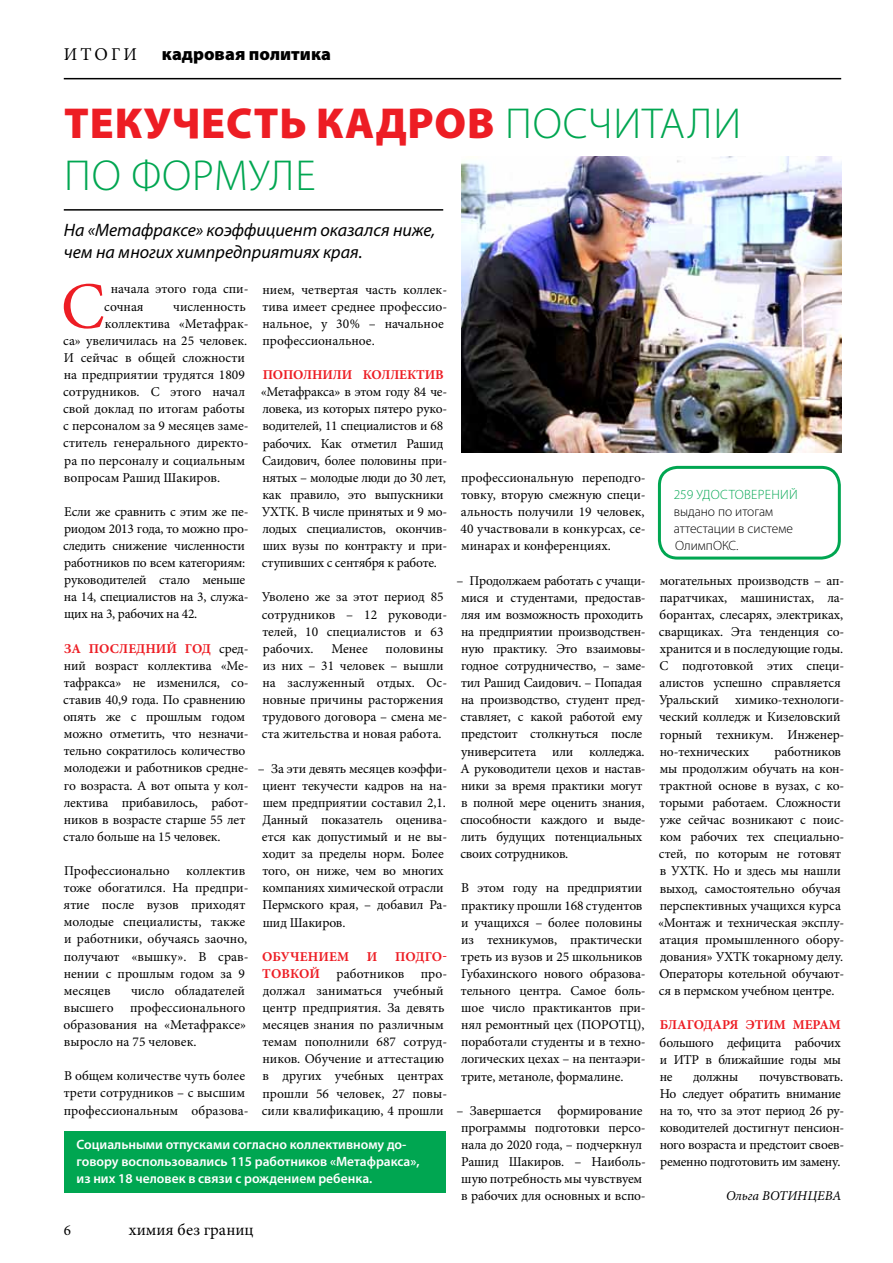
<style>
.page{position:relative;width:893px;height:1263px;background:#fff}
.page>*{position:absolute;margin:0;border:0;box-sizing:border-box;transform-origin:0 0}
.t1{font:66.15px "Minion Pro";color:#ed1d24}
.t2{font:300 43.5px/52.2px "Myriad Pro";letter-spacing:.02em;color:#00a651}
.t3{font:italic 18px/21.6px "Myriad Pro";color:#000}
.t4{font:900 18px "Myriad Pro";color:#000}
.t5{font:18px "Minion Pro";color:#000}
.t6{font:16.5px "Minion Pro";color:#000}
.t7{font:15px "Minion Pro";color:#000}
.t8{font:13.5px/17.1px "Minion Pro";letter-spacing:-.01em;color:#000}
.t9{font:600 13.5px/17.1px "Myriad Pro";color:#fff}
.t10{font:300 13.5px/17.1px "Myriad Pro";color:#000}
.t11{font:700 13.5px "Minion Pro";letter-spacing:-.01em;color:#ed1d24}
.t12{font:300 13.5px "Myriad Pro";letter-spacing:.02em;color:#00a651}
.t13{font:italic 13.5px "Minion Pro";color:#000}
.t14{font:700 13.5px "Minion Pro";letter-spacing:.01em;color:#ed1d24}
.s1{font-weight:900;color:#ed1d24}
.s2{font-weight:700;color:#ed1d24}
</style>
<div class="page">
<hr style="left:64px;top:78px;width:777px;height:1px;background:#000">
<hr style="left:64px;top:209px;width:379px;height:2px;background:#000">
<div style="left:64px;top:1131px;width:381px;height:62px;background:#00a651"></div>
<div style="left:658px;top:466px;width:183px;height:94px;border:3px solid #00a651;border-radius:18px"></div>
<img style="left:461px;top:157px;width:380px;height:295px">
<h3 class="t5" style="left:64px;top:42px;width:31px">итог</h3>
<h3 class="t5" style="left:123px;top:42px;width:15px">и</h3>
<h3 class="t4" style="left:162px;top:42px;width:171px">кадровая политика</h3>
<h2 class="t2" style="left:64px;top:97px;width:678px"><span class="s1">Текучесть кадров</span> посчитали по формуле</h2>
<h3 class="t3" style="left:64px;top:219px;width:373px">На «Метафраксе» коэффициент оказался ниже, чем на многих химпредприятиях края.</h3>
<h1 class="t1" style="left:61px;top:262px;width:45px">С</h1>
<p class="t8" style="left:104px;top:281px;width:146px;text-indent:7px">начала этого года спи‑ сочная</p>
<p class="t8" style="left:173px;top:298px;width:74px">численность</p>
<p class="t8" style="left:105px;top:315px;width:145px">коллектива «Метафрак‑</p>
<p class="t8" style="left:63px;top:332px;width:186px">са» увеличилась на 25 человек.</p>
<p class="t8" style="left:64px;top:349px;width:183px">И сейчас в общей сложности</p>
<p class="t8" style="left:64px;top:366px;width:182px">на предприятии трудятся 1809</p>
<p class="t8" style="left:63px;top:383px;width:183px">сотрудников. С этого начал</p>
<p class="t8" style="left:63px;top:400px;width:183px">свой доклад по итогам работы</p>
<p class="t8" style="left:63px;top:417px;width:187px">с персоналом за 9 месяцев заме‑</p>
<p class="t8" style="left:63px;top:435px;width:187px">ститель генерального директо‑</p>
<p class="t8" style="left:64px;top:452px;width:182px">ра по персоналу и социальным</p>
<p class="t8" style="left:64px;top:469px;width:158px">вопросам Рашид Шакиров.</p>
<p class="t8" style="left:63px;top:503px;width:187px">Если же сравнить с этим же пе‑ риодом 2013 года, то можно про‑ следить снижение численности работников по всем категориям: руководителей стало меньше на 14, специалистов на 3, служа‑ щих на 3, рабочих на 42.</p>
<p class="t8" style="left:63px;top:640px;width:187px"><span class="s2">За последний год</span> сред‑ ний возраст коллектива «Ме‑ тафракса» не изменился, со‑ ставив 40,9 года. По сравнению опять же с прошлым годом можно отметить, что незначи‑ тельно сократилось количество молодежи и работников средне‑ го возраста. А вот опыта у кол‑ лектива прибавилось, работ‑ ников в возрасте старше 55 лет стало больше на 15 человек.</p>
<p class="t8" style="left:64px;top:862px;width:187px">Профессионально коллектив тоже обогатился. На предпри‑ ятие после вузов приходят молодые специалисты, также и работники, обучаясь заочно, получают «вышку». В срав‑ нении с прошлым годом за 9 месяцев</p>
<p class="t8" style="left:63px;top:982px;width:184px;text-align:justify;text-indent:68px">число обладателей высшего профессионального образования на «Метафраксе» выросло на 75 человек.</p>
<p class="t8" style="left:64px;top:1067px;width:186px">В общем количестве чуть более трети сотрудников – с высшим профессиональным образова‑</p>
<p class="t8" style="left:262px;top:281px;width:186px">нием, четвертая часть коллек‑ тива имеет среднее профессио&shy;нальное, у 30% – начальное профессиональное.</p>
<p class="t11" style="left:263px;top:365px;width:182px">Пополнили коллектив</p>
<p class="t8" style="left:261px;top:383px;width:188px">«Метафракса» в этом году 84 че‑ ловека, из которых пятеро руко‑ водителей, 11 специалистов и 68 рабочих. Как отметил Рашид<br>Саидович, более половины при‑ нятых – молодые люди до 30 лет, как правило, это выпускники<br>УХТК. В числе принятых и 9 мо‑ лодых специалистов, окончив‑ ших вузы по контракту и при‑ ступивших с сентября к работе.</p>
<p class="t8" style="left:262px;top:589px;width:187px">Уволено же за этот период 85 сотрудников – 12 руководи‑ телей, 10 специалистов и 63 рабочих.</p>
<p class="t8" style="left:331px;top:640px;width:38px">Менее</p>
<p class="t8" style="left:262px;top:640px;width:187px;text-indent:124px">половины из них – 31 человек – вышли на заслуженный отдых. Ос‑ новные причины расторжения трудового договора – смена ме‑ ста жительства и новая работа.</p>
<p class="t8" style="left:262px;top:760px;width:187px;text-indent:-4px">– За эти девять месяцев коэффи‑ циент текучести кадров на на‑ шем предприятии составил 2,1.<br>Данный показатель оценива‑ ется как допустимый и не вы‑ ходит за пределы норм. Более того, он ниже, чем во многих компаниях химической отрасли<br>Пермского края, – добавил Ра‑ шид Шакиров.</p>
<p class="t14" style="left:262px;top:947px;width:88px">Обучением</p>
<p class="t11" style="left:367px;top:947px;width:12px">и</p>
<p class="t8" style="left:262px;top:948px;width:187px;text-indent:133px"><span class="s2">подго&shy;товкой</span> работников про‑ должал заниматься учебный центр предприятия. За девять месяцев знания по различным темам пополнили 687 сотруд‑ ников. Обучение и аттестацию в других учебных центрах прошли 56 человек, 27 повы‑ сили квалификацию, 4 прошли</p>
<p class="t9" style="left:77px;top:1135px;width:345px">Социальными отпусками согласно коллективному до&shy;говору воспользовались 115 работников «Метафракса», из них 18 человек в связи с рождением ребенка.</p>
<p class="t7" style="left:64px;top:1220px;width:9px">6</p>
<p class="t6" style="left:129px;top:1219px;width:126px">химия без границ</p>
<p class="t8" style="left:461px;top:469px;width:187px;text-align:justify">профессиональную переподго‑ товку, вторую смежную специ‑ альность получили 19 человек, 40 участвовали в конкурсах, се‑ минарах и конференциях.</p>
<p class="t8" style="left:456px;top:572px;width:191px">– Продолжаем работать с учащи‑ мися и студентами, предостав‑ ляя им возможность проходить на предприятии производствен‑ ную практику. Это взаимовы‑ годное сотрудничество, – заме‑ тил Рашид Саидович. – Попадая на производство, студент пред‑ ставляет, с какой работой ему предстоит столкнуться после университета или колледжа.<br>А руководители цехов и настав‑ ники за время практики могут в полной мере оценить знания, способности каждого и выде‑ лить будущих потенциальных своих сотрудников.</p>
<p class="t8" style="left:461px;top:880px;width:186px">В этом году на предприятии практику прошли 168 студентов и учащихся – более половины из техникумов, практически треть из вузов и 25 школьников<br>Губахинского нового образова‑ тельного центра. Самое боль‑ шое число практикантов при‑ нял ремонтный цех (ПОРОТЦ), поработали студенты и в техно‑ логических цехах – на пентаэри‑ трите, метаноле, формалине.</p>
<p class="t8" style="left:456px;top:1102px;width:191px;text-align:center">– Завершается формирование программы подготовки персо‑ нала до 2020 года, – подчеркнул<br>Рашид Шакиров. – Наиболь‑ шую потребность мы чувствуем в рабочих для основных и вспо‑</p>
<p class="t12" style="left:674px;top:486px;width:125px">259 удостоверений</p>
<p class="t10" style="left:674px;top:503px;width:121px">выдано по итогам аттестации в системе<br>ОлимпОКС.</p>
<p class="t8" style="left:659px;top:572px;width:187px">могательных производств – ап‑ паратчиках, машинистах, ла‑ борантах, слесарях, электриках, сварщиках. Эта тенденция со‑ хранится и в последующие годы.<br>С подготовкой этих специ‑ алистов успешно справляется<br>Уральский химико-технологи‑ ческий колледж и Кизеловский горный техникум. Инженер‑ но-технических</p>
<p class="t8" style="left:658px;top:743px;width:188px;text-indent:116px">работников мы продолжим обучать на кон‑ трактной основе в вузах, с ко‑ торыми работаем. Сложности уже сейчас возникают с поис‑ ком рабочих тех специально‑ стей, по которым не готовят в УХТК. Но и здесь мы нашли выход, самостоятельно обучая перспективных учащихся курса «Монтаж и техническая эксплу‑ атация промышленного обору‑ дования» УХТК токарному делу.<br>Операторы котельной обучают‑ ся в пермском учебном центре.</p>
<p class="t11" style="left:660px;top:1015px;width:182px">Благодаря этим мерам</p>
<p class="t8" style="left:660px;top:1034px;width:183px;text-align:justify">большого дефицита рабочих и ИТР в ближайшие годы мы не</p>
<p class="t8" style="left:660px;top:1068px;width:186px;text-indent:99px">почувствовать.<br>Но следует обратить внимание на то, что за этот период 26 ру‑ ководителей достигнут пенсион‑ ного возраста и предстоит своев‑ ременно подготовить им замену.</p>
<p class="t13" style="left:726px;top:1187px;width:117px">Ольга ВОТИНЦЕВА</p>
<p class="t8" style="left:693px;top:1068px;width:47px">должны</p>
</div>
